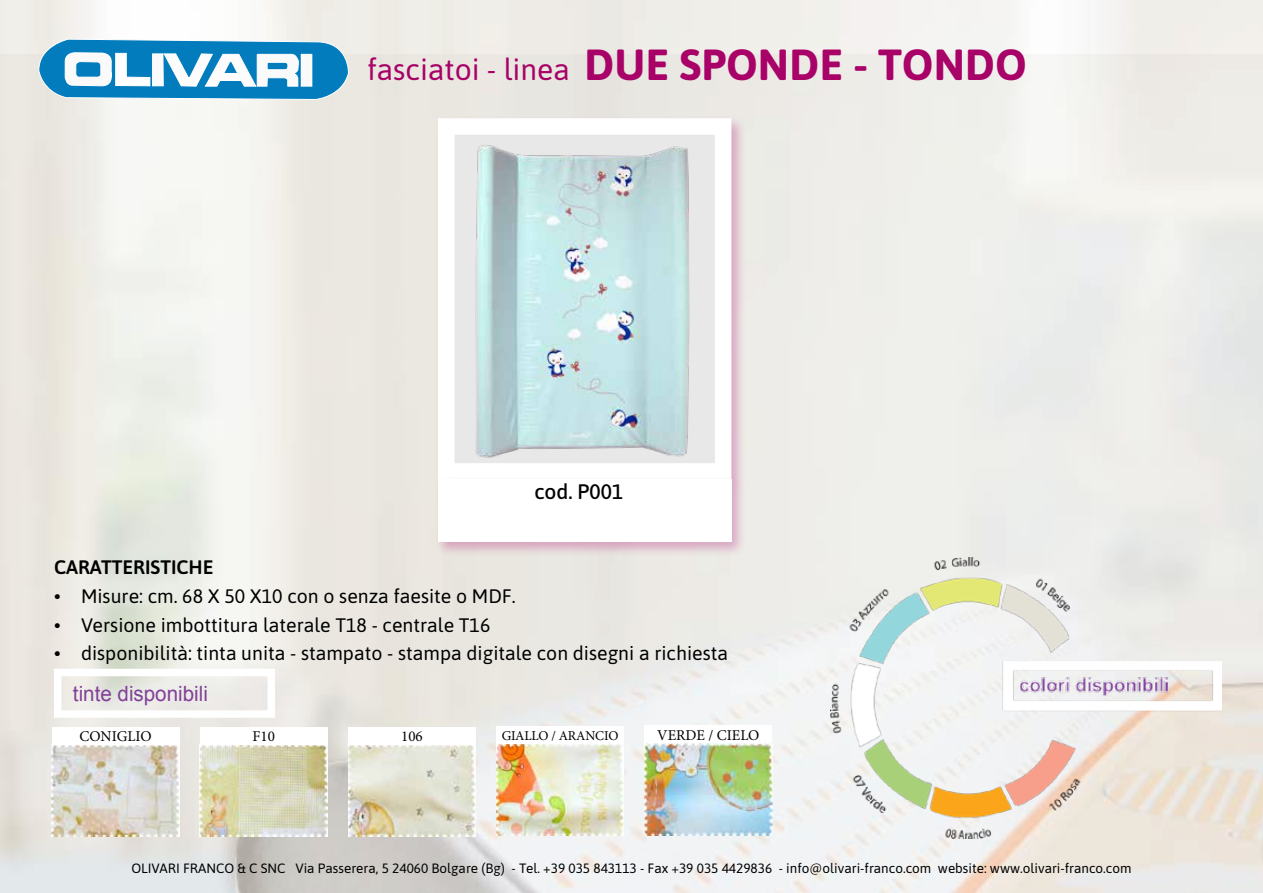
<style>
.page{position:relative;width:1263px;height:893px;background:#fff}
.page>*{position:absolute;margin:0;border:0;box-sizing:border-box;transform-origin:0 0}
.t1{font:30px "Asap";color:#a80168}
.t2{font:21px "Arial";color:#814197}
.t3{font:500 21px "Asap";color:#000}
.t4{font:19.5px "Asap";color:#000}
.t5{font:600 19.5px "Asap";color:#000}
.t6{font:15px "Minion Pro";color:#000}
.t7{font:13.5px "Asap";color:#000}
.t8{font:13.5px "Minion Pro";letter-spacing:-.01em;color:#000}
.s1{font-weight:700;font-size:43.5px}
</style>
<div class="page">
<img style="left:0;top:0;width:1263px;height:893px">
<svg style="left:38px;top:39px;width:311px;height:60px"></svg>
<div style="left:301px;top:54px;width:11px;height:32px;background:#fafafa"></div>
<img style="left:496px;top:743px;width:128px;height:92px">
<img style="left:52px;top:744px;width:127px;height:92px">
<img style="left:200px;top:744px;width:128px;height:92px">
<img style="left:348px;top:744px;width:128px;height:92px">
<img style="left:644px;top:743px;width:128px;height:92px">
<div style="left:496px;top:726px;width:128px;height:17px;background:#fff"></div>
<div style="left:644px;top:726px;width:128px;height:17px;background:#fff"></div>
<div style="left:348px;top:727px;width:128px;height:17px;background:#fff"></div>
<div style="left:200px;top:727px;width:128px;height:17px;background:#fff"></div>
<div style="left:52px;top:727px;width:127px;height:17px;background:#fff"></div>
<img style="left:831px;top:558px;width:391px;height:280px">
<div style="left:54px;top:669px;width:221px;height:49px;border:8px solid #fff"></div>
<div style="left:435px;top:115px;width:312px;height:380px;background:#a80168;opacity:.29"></div>
<div style="left:438px;top:118px;width:293px;height:362px;background:#e8e8e8;border:16px solid #fff"></div>
<div style="left:435px;top:476px;width:312px;height:81px;background:#a80168;opacity:.29"></div>
<div style="left:438px;top:479px;width:293px;height:63px;background:#fff"></div>
<img style="left:469px;top:145px;width:234px;height:321px">
<h1 class="t1" style="left:367px;top:49px;width:661px">fasciatoi - linea <span class="s1">DUE SPONDE - TONDO</span></h1>
<p class="t3" style="left:534px;top:477px;width:90px">cod. P001</p>
<p class="t5" style="left:54px;top:554px;width:161px">CARATTERISTICHE</p>
<p class="t4" style="left:54px;top:583px;width:463px">• Misure: cm. 68 X 50 X10 con o senza faesite o MDF.</p>
<p class="t4" style="left:54px;top:611px;width:438px">• Versione imbottitura laterale T18 - centrale T16</p>
<p class="t4" style="left:54px;top:640px;width:676px">• disponibilità: tinta unita - stampato - stampa digitale con disegni a richiesta</p>
<p class="t2" style="left:73px;top:680px;width:136px">tinte disponibili</p>
<p class="t6" style="left:79px;top:726px;width:74px">CONIGLIO</p>
<p class="t6" style="left:253px;top:726px;width:24px">F10</p>
<p class="t6" style="left:401px;top:726px;width:23px">106</p>
<p class="t8" style="left:502px;top:726px;width:118px">GIALLO / ARANCIO</p>
<p class="t6" style="left:657px;top:725px;width:104px">VERDE / CIELO</p>
<p class="t7" style="left:131px;top:859px;width:1002px">OLIVARI FRANCO &amp; C SNC Via Passerera, 5 24060 Bolgare (Bg) - Tel. +39 035 843113 - Fax +39 035 4429836 - info@olivari-franco.com website: www.olivari-franco.com</p>
</div>
